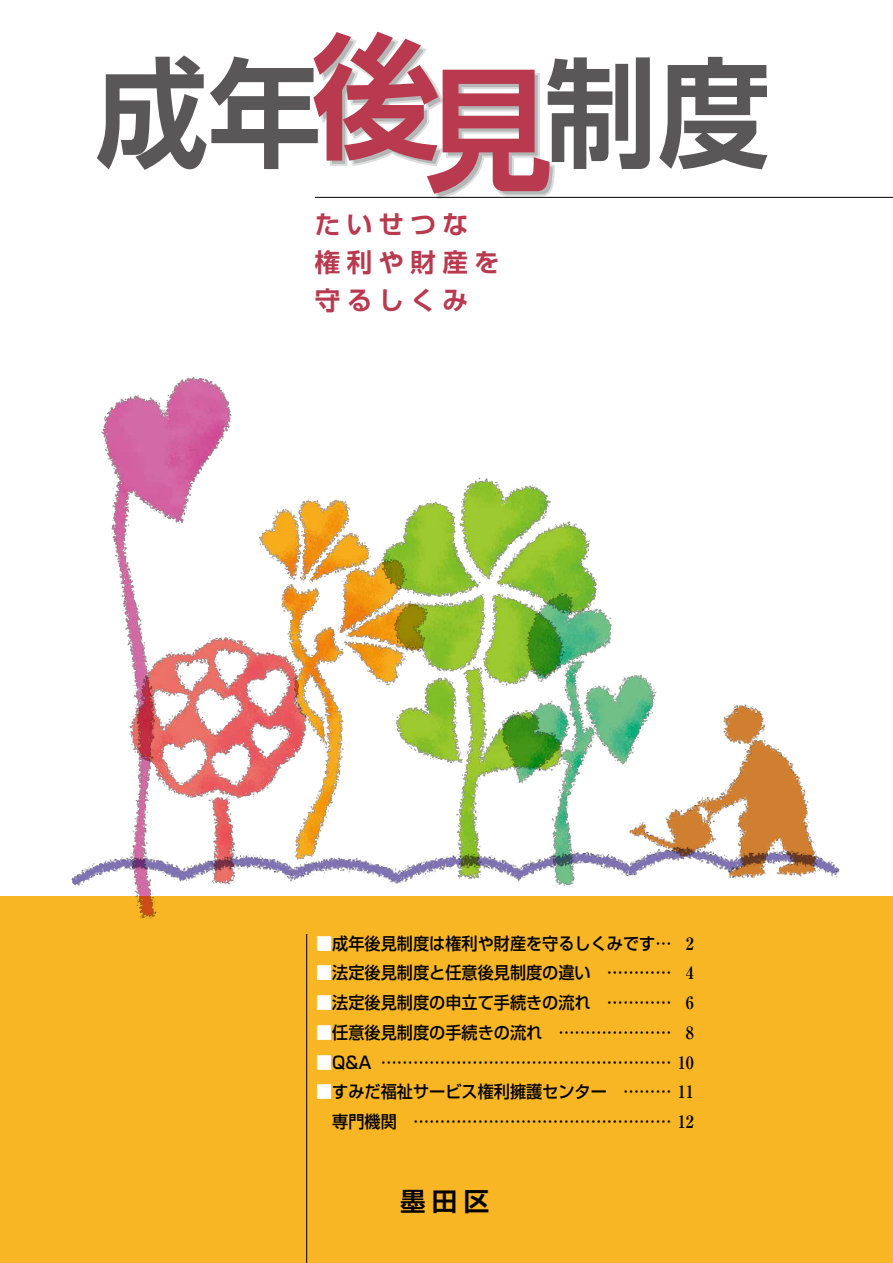
<style>
.page{position:relative;width:893px;height:1263px;background:#fff}
.page>*{position:absolute;margin:0;border:0;box-sizing:border-box;transform-origin:0 0}
.t1{font:700 25.5px/38.2px "Shin Go Pro De";letter-spacing:.25em;color:#b9394e}
.t2{font:700 25.5px "Shin Go Pro De";color:#000}
.t3{font:500 16.95px/29.7px "Shin Go Pro";color:#000;scale:.95 1}
.s1{color:#fff}
.s2{font-family:"Ryumin Pro";font-weight:700}
</style>
<div class="page">
<div style="left:0;top:897px;width:893px;height:366px;background:#f8b625"></div>
<img style="left:82px;top:377px;width:150px;height:543px">
<img style="left:99px;top:606px;width:239px;height:308px">
<img style="left:240px;top:498px;width:112px;height:386px">
<img style="left:352px;top:477px;width:238px;height:420px">
<img style="left:475px;top:568px;width:138px;height:329px">
<img style="left:603px;top:671px;width:240px;height:226px">
<svg style="left:659px;top:57px;width:108px;height:112px"></svg>
<hr style="left:315px;top:197px;width:578px;height:1px;background:#000">
<hr style="left:306px;top:934px;width:1px;height:329px;background:#000">
<svg style="left:97px;top:32px;width:553px;height:167px"></svg>
<h1 class="t1" style="left:315px;top:202px;width:186px">たいせつな<br>権利や財産を守るしくみ</h1>
<p class="t3" style="left:316px;top:926px;width:399px"><span class="s1">■</span>成年後見制度は権利や財産を守るしくみです… <span class="s2">2</span></p>
<p class="t3" style="left:316px;top:956px;width:399px"><span class="s1">■</span>法定後見制度と任意後見制度の違い ………… <span class="s2">4</span></p>
<p class="t3" style="left:316px;top:986px;width:399px"><span class="s1">■</span>法定後見制度の申立て手続きの流れ ………… <span class="s2">6</span></p>
<p class="t3" style="left:316px;top:1015px;width:399px"><span class="s1">■</span>任意後見制度の手続きの流れ ………………… <span class="s2">8</span></p>
<p class="t3" style="left:316px;top:1045px;width:399px"><span class="s1">■</span>Q&amp;A ……………………………………………… <span class="s2">10</span></p>
<p class="t3" style="left:316px;top:1075px;width:399px"><span class="s1">■</span>すみだ福祉サービス権利擁護センター ……… <span class="s2">11</span>　専門機関 ………………………………………… <span class="s2">12</span></p>
<h1 class="t2" style="left:400px;top:1181px;width:91px">墨田区</h1>
</div>
